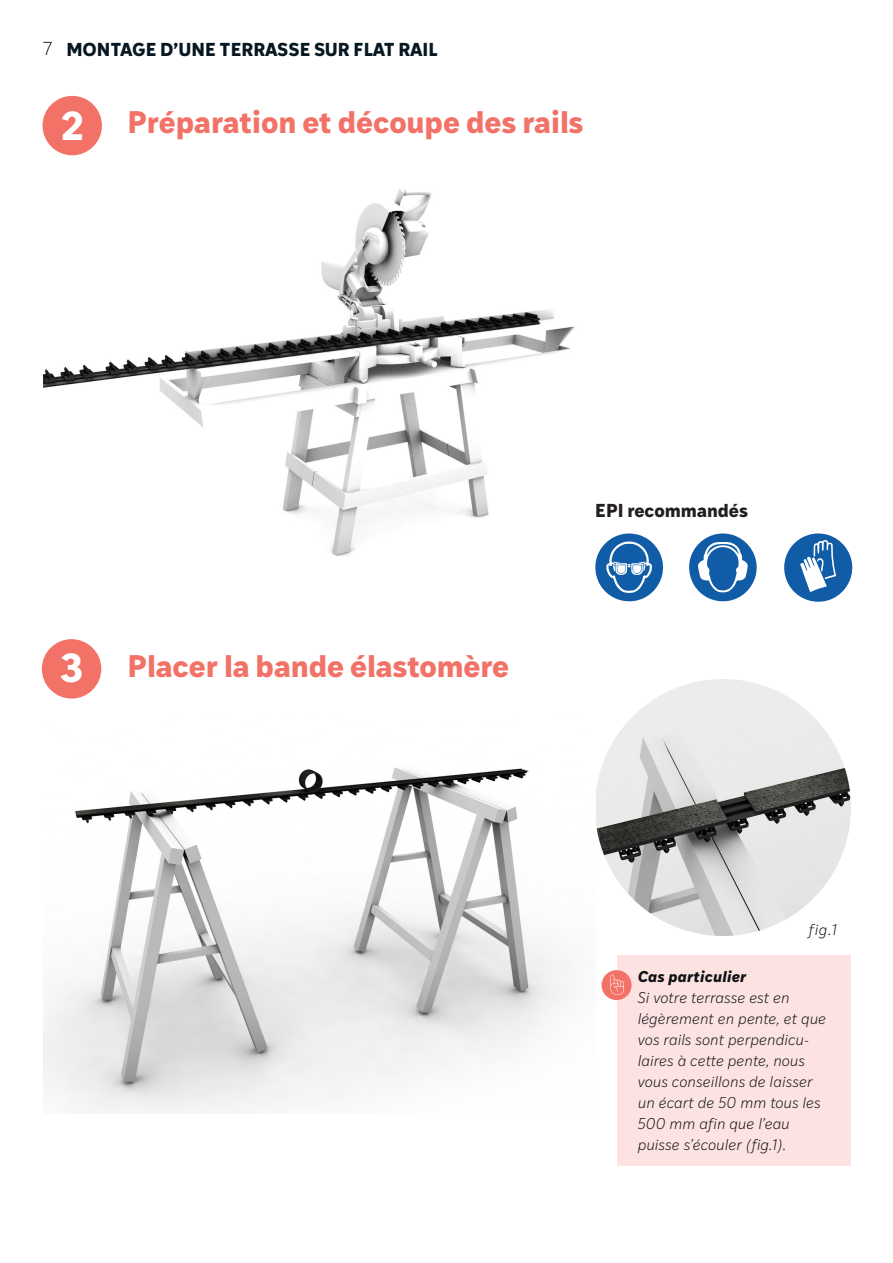
<style>
.page{position:relative;width:893px;height:1263px;background:#fff}
.page>*{position:absolute;margin:0;border:0;box-sizing:border-box;transform-origin:0 0}
.t1{font:700 39px "Ivy Style Sans";color:#fff}
.t2{font:700 30px "Ivy Style Sans";letter-spacing:-.005em;color:#f27267}
.t3{font:700 18px "Ivy Style Sans";color:#071822}
.t4{font:700 18px "Ivy Style Sans";color:#231f20}
.t5{font:300 18px "Ivy Style Sans";color:#071822}
.t6{font:italic 300 15px/21px "Ivy Style Sans";letter-spacing:.01em;color:#101216}
.t7{font:italic 700 15px "Ivy Style Sans";letter-spacing:.02em;color:#101216}
</style>
<div class="page">
<img style="left:596px;top:680px;width:255px;height:255px">
<img style="left:43px;top:767px;width:525px;height:346px">
<div style="left:42px;top:639px;width:59px;height:59px;background:#f27267;border-radius:50%"></div>
<div style="left:617px;top:955px;width:233px;height:210px;background:#fce3e1"></div>
<div style="left:602px;top:970px;width:30px;height:30px;background:#f27267;border-radius:50%"></div>
<svg style="left:610px;top:974px;width:14px;height:21px"></svg>
<div style="left:43px;top:96px;width:59px;height:59px;background:#f27267;border-radius:50%"></div>
<img style="left:43px;top:188px;width:532px;height:368px">
<svg style="left:595px;top:533px;width:69px;height:69px"></svg>
<svg style="left:689px;top:533px;width:68px;height:69px"></svg>
<svg style="left:784px;top:533px;width:69px;height:69px"></svg>
<p class="t5" style="left:43px;top:36px;width:11px">7</p>
<p class="t3" style="left:66px;top:35px;width:373px">MONTAGE D’UNE TERRASSE SUR FLAT RAIL</p>
<p class="t1" style="left:60px;top:94px;width:25px">2</p>
<p class="t2" style="left:127px;top:98px;width:458px">Préparation et découpe des rails</p>
<p class="t1" style="left:60px;top:636px;width:25px">3</p>
<p class="t2" style="left:128px;top:641px;width:383px">Placer la bande élastomère</p>
<p class="t4" style="left:595px;top:495px;width:154px">EPI recommandés</p>
<p class="t6" style="left:809px;top:918px;width:30px">fig.1</p>
<p class="t7" style="left:638px;top:964px;width:110px">Cas particulier</p>
<p class="t6" style="left:638px;top:986px;width:190px">Si votre terrasse est en légèrement en pente, et que vos rails sont perpendicu&shy;laires à cette pente, nous vous conseillons de laisser</p>
<p class="t6" style="left:638px;top:1091px;width:184px">un écart de 50 mm tous les</p>
<p class="t6" style="left:638px;top:1112px;width:153px">500 mm afin que l’eau puisse s’écouler (fig.1).</p>
</div>
